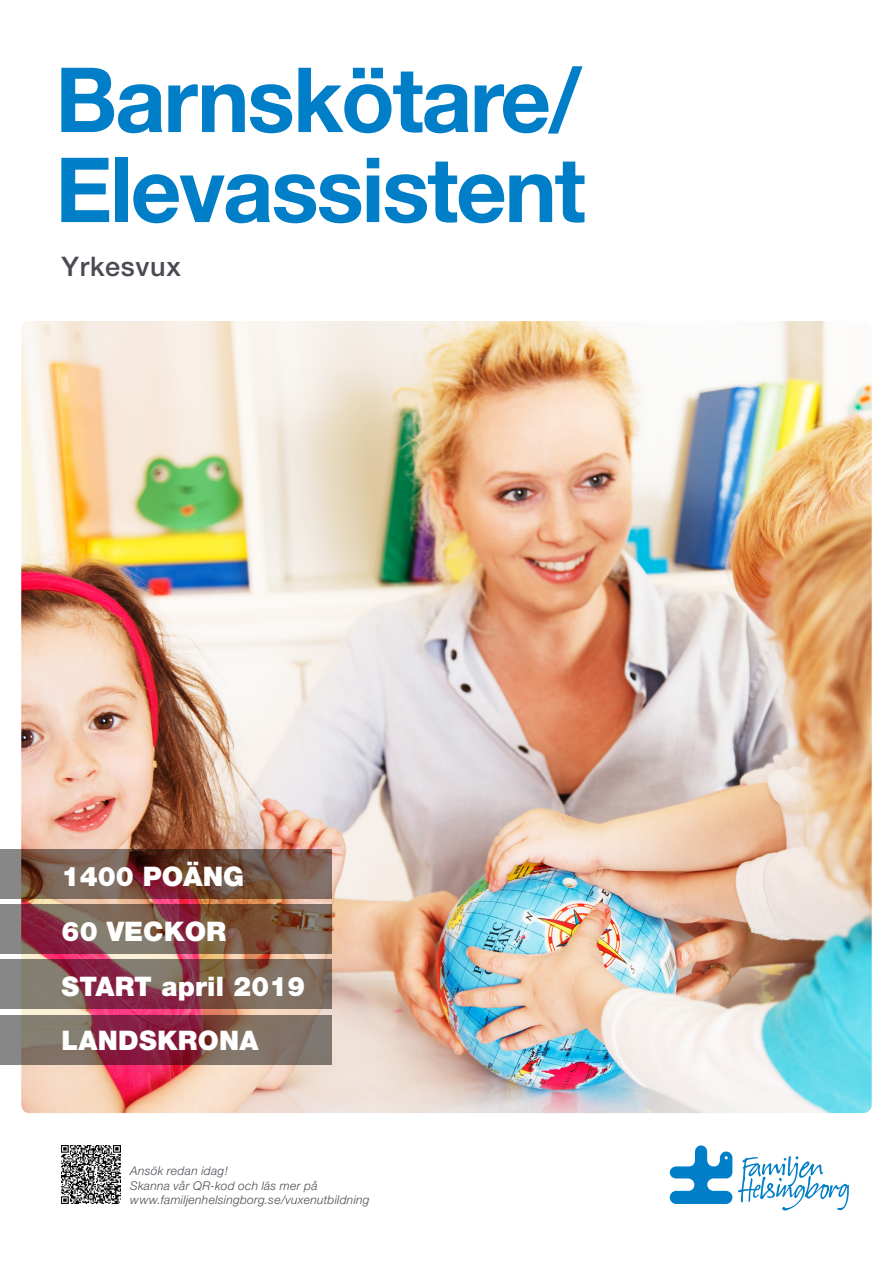
<style>
.page{position:relative;width:893px;height:1263px;background:#fff}
.page>*{position:absolute;margin:0;border:0;box-sizing:border-box;transform-origin:0 0}
.t1{font:700 90px/90px "Helvetica Neue";letter-spacing:-.025em;color:#007ec7}
.t2{font:900 27px/54.6px "Helvetica Neue";letter-spacing:.01em;color:#fff}
.t3{font:500 27px "Helvetica Neue LT Pro";letter-spacing:.025em;color:#494b52}
.t4{font:italic 300 12px/14.4px "Helvetica Neue";letter-spacing:.025em;color:#494b52}
</style>
<div class="page">
<img style="left:21px;top:321px;width:851px;height:792px">
<svg style="left:0;top:960px;width:332px;height:49px;background:#825b5a"></svg>
<svg style="left:0;top:904px;width:332px;height:50px;background:#7f564e"></svg>
<svg style="left:0;top:849px;width:332px;height:50px;background:#735246"></svg>
<svg style="left:0;top:1015px;width:332px;height:49px;background:#815659"></svg>
<img style="left:62px;top:1145px;width:58px;height:59px">
<svg style="left:738px;top:1156px;width:111px;height:54px"></svg>
<svg style="left:670px;top:1145px;width:62px;height:59px"></svg>
<h1 class="t1" style="left:55px;top:53px;width:532px">Barnskötare/<br>Elevassistent</h1>
<h2 class="t3" style="left:62px;top:250px;width:121px">Yrkesvux</h2>
<h2 class="t2" style="left:62px;top:849px;width:245px">1400 POÄNG<br>60 VECKOR<br>START april 2019<br>LANDSKRONA</h2>
<p class="t4" style="left:130px;top:1163px;width:241px">Ansök redan idag!<br>Skanna vår QR-kod och läs mer på www.familjenhelsingborg.se/vuxenutbildning</p>
</div>
